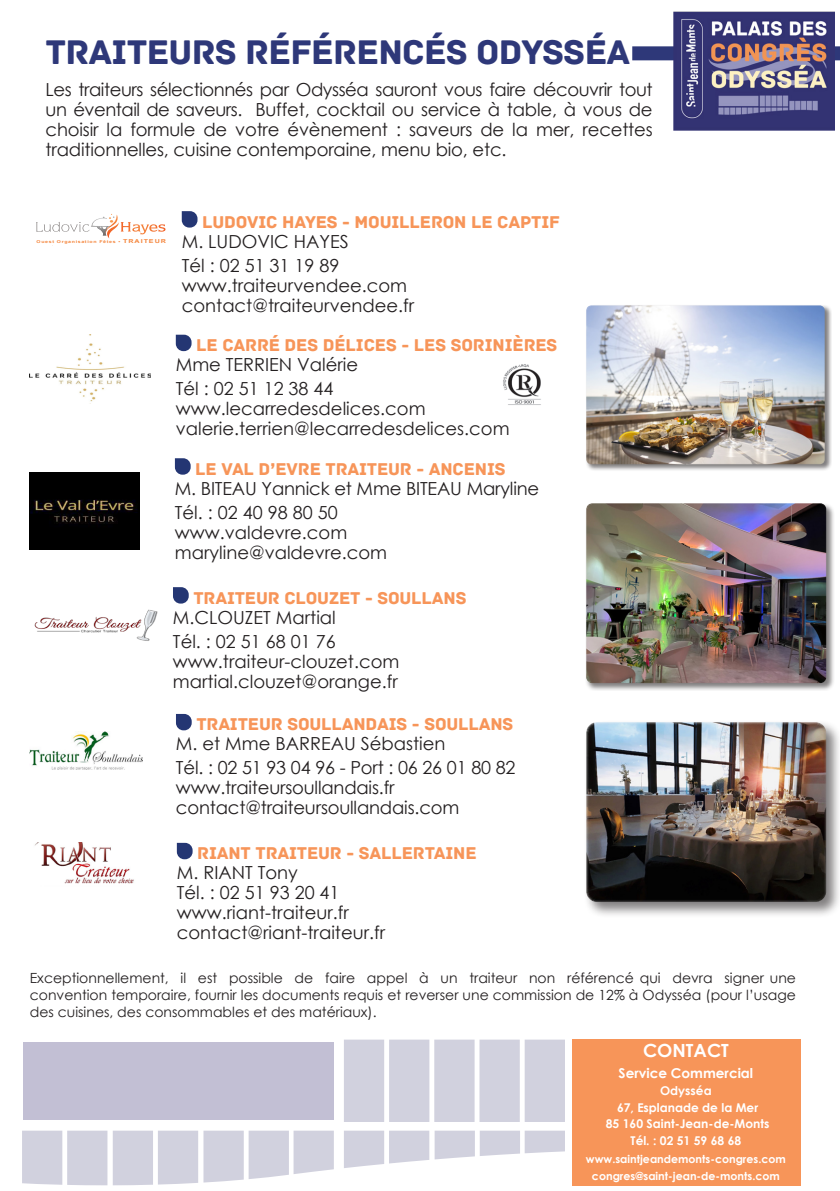
<style>
.page{position:relative;width:840px;height:1191px;background:#fff}
.page>*{position:absolute;margin:0;border:0;box-sizing:border-box;transform-origin:0 0}
.t1{font:36px "Archive";letter-spacing:-.02em;color:#2e3879}
.t2{font:700 18.2px "Century Gothic";color:#fff}
.t3{font:18px/20px "Century Gothic";color:#231f20;text-align:justify}
.t4{font:18px "Archive";letter-spacing:-.01em;color:#f79559}
.t5{font:14px/16.8px "Century Gothic";color:#231f20;text-align:justify}
.t6{font:700 13.6px "Century Gothic";color:#fff}
.t7{font:700 12.2px "Century Gothic";color:#fff}
.t8{font:700 11px "Century Gothic";color:#fff}
.t9{font:700 4px "Arial";letter-spacing:.13em;color:#f5863d;scale:1.32 1}
.s1{font-size:5.4px}
</style>
<div class="page">
<svg style="left:22px;top:1039px;width:543px;height:146px;fill:#d1d1de"></svg>
<div style="left:23px;top:1041px;width:310px;height:78px;background:#c2bfd4"></div>
<div style="left:571px;top:1039px;width:228px;height:146px;background:#f79559"></div>
<svg style="left:176px;top:714px;width:15px;height:16px"></svg>
<img style="left:30px;top:732px;width:112px;height:37px">
<svg style="left:175px;top:458px;width:15px;height:16px"></svg>
<img style="left:30px;top:472px;width:109px;height:78px">
<svg style="left:173px;top:587px;width:16px;height:16px"></svg>
<img style="left:34px;top:609px;width:124px;height:32px">
<div style="left:585px;top:304px;width:246px;height:167px;background:#231f20;opacity:.57"></div>
<img style="left:585px;top:305px;width:239px;height:159px">
<div style="left:632px;top:46px;width:207px;height:14px;background:#2e3879"></div>
<img style="left:672px;top:11px;width:161px;height:119px">
<svg style="left:176px;top:335px;width:15px;height:16px"></svg>
<img style="left:30px;top:334px;width:120px;height:70px">
<div style="left:583px;top:719px;width:256px;height:199px;background:#231f20;opacity:.57"></div>
<img style="left:585px;top:722px;width:240px;height:180px">
<div style="left:585px;top:502px;width:249px;height:189px;background:#231f20;opacity:.57"></div>
<img style="left:585px;top:503px;width:240px;height:180px">
<img style="left:503px;top:364px;width:38px;height:41px">
<svg style="left:177px;top:843px;width:15px;height:16px"></svg>
<img style="left:34px;top:842px;width:100px;height:42px">
<svg style="left:182px;top:211px;width:15px;height:16px"></svg>
<svg style="left:36px;top:214px;width:129px;height:25px"></svg>
<p class="t1" style="left:45px;top:31px;width:586px">TRAITEURS RÉFÉRENCÉS ODYSSÉA</p>
<p class="t3" style="left:46px;top:79px;width:608px">Les traiteurs sélectionnés par Odysséa sauront vous faire découvrir tout un éventail de saveurs. Buffet, cocktail ou service à table, à vous de choisir la formule de votre évènement : saveurs de la mer, recettes traditionnelles, cuisine contemporaine, menu bio, etc.</p>
<p class="t9" style="left:37px;top:239px;width:99px">Ouest Organisation Fêtes • <span class="s1">TRAITEUR</span></p>
<p class="t4" style="left:202px;top:211px;width:359px">LUDOVIC HAYES - MOUILLERON LE CAPTIF</p>
<p class="t3" style="left:182px;top:231px;width:168px">M. LUDOVIC HAYES</p>
<p class="t3" style="left:182px;top:255px;width:159px">Tél : 02 51 31 19 89</p>
<p class="t3" style="left:182px;top:275px;width:227px">www.traiteurvendee.com</p>
<p class="t3" style="left:182px;top:295px;width:234px">contact@traiteurvendee.fr</p>
<p class="t4" style="left:196px;top:334px;width:362px">LE CARRÉ DES DÉLICES - LES SORINIÈRES</p>
<p class="t3" style="left:176px;top:354px;width:184px">Mme TERRIEN Valérie</p>
<p class="t3" style="left:176px;top:378px;width:159px">Tél : 02 51 12 38 44</p>
<p class="t3" style="left:176px;top:398px;width:251px">www.lecarredesdelices.com</p>
<p class="t3" style="left:176px;top:418px;width:335px">valerie.terrien@lecarredesdelices.com</p>
<p class="t4" style="left:195px;top:458px;width:312px">LE VAL D’EVRE TRAITEUR - ANCENIS</p>
<p class="t3" style="left:175px;top:478px;width:365px">M. BITEAU Yannick et Mme BITEAU Maryline</p>
<p class="t3" style="left:175px;top:502px;width:164px">Tél. : 02 40 98 80 50</p>
<p class="t3" style="left:175px;top:522px;width:174px">www.valdevre.com</p>
<p class="t3" style="left:175px;top:542px;width:214px">maryline@valdevre.com</p>
<p class="t4" style="left:193px;top:587px;width:274px">TRAITEUR CLOUZET - SOULLANS</p>
<p class="t3" style="left:173px;top:607px;width:164px">M.CLOUZET Martial</p>
<p class="t3" style="left:173px;top:631px;width:164px">Tél. : 02 51 68 01 76</p>
<p class="t3" style="left:173px;top:651px;width:228px">www.traiteur-clouzet.com</p>
<p class="t3" style="left:173px;top:671px;width:226px">martial.clouzet@orange.fr</p>
<p class="t4" style="left:196px;top:714px;width:318px">TRAITEUR SOULLANDAIS - SOULLANS</p>
<p class="t3" style="left:176px;top:733px;width:271px">M. et Mme BARREAU Sébastien</p>
<p class="t3" style="left:176px;top:757px;width:341px">Tél. : 02 51 93 04 96 - Port : 06 26 01 80 82</p>
<p class="t3" style="left:176px;top:777px;width:220px">www.traiteursoullandais.fr</p>
<p class="t3" style="left:176px;top:797px;width:285px">contact@traiteursoullandais.com</p>
<p class="t4" style="left:197px;top:842px;width:281px">RIANT TRAITEUR - SALLERTAINE</p>
<p class="t3" style="left:177px;top:862px;width:122px">M. RIANT Tony</p>
<p class="t3" style="left:177px;top:882px;width:164px">Tél. : 02 51 93 20 41</p>
<p class="t3" style="left:177px;top:902px;width:173px">www.riant-traiteur.fr</p>
<p class="t3" style="left:177px;top:922px;width:210px">contact@riant-traiteur.fr</p>
<p class="t5" style="left:30px;top:969px;width:767px">Exceptionnellement, il est possible de faire appel à un traiteur non référencé qui devra signer une convention temporaire, fournir les documents requis et reverser une commission de 12% à Odysséa (pour l’usage des cuisines, des consommables et des matériaux).</p>
<p class="t2" style="left:642px;top:1036px;width:87px">CONTACT</p>
<p class="t6" style="left:618px;top:1063px;width:136px">Service Commercial</p>
<p class="t7" style="left:659px;top:1081px;width:53px">Odysséa</p>
<p class="t7" style="left:616px;top:1098px;width:143px">67, Esplanade de la Mer</p>
<p class="t7" style="left:605px;top:1114px;width:165px">85 160 Saint-Jean-de-Monts</p>
<p class="t7" style="left:630px;top:1131px;width:112px">Tél. : 02 51 59 68 68</p>
<p class="t8" style="left:585px;top:1150px;width:201px">www.saintjeandemonts-congres.com</p>
<p class="t8" style="left:591px;top:1167px;width:189px">congres@saint-jean-de-monts.com</p>
</div>
